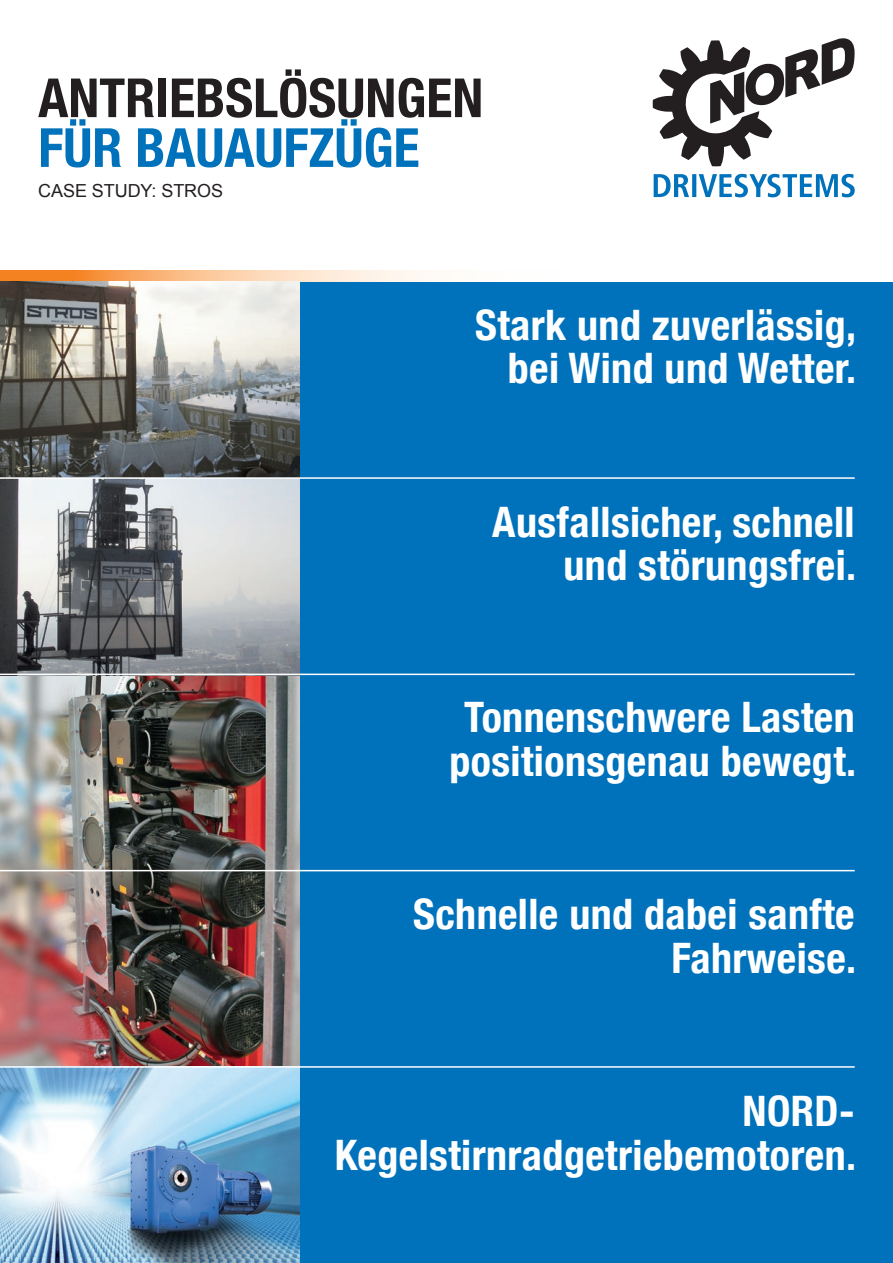
<style>
.page{position:relative;width:893px;height:1263px;background:#fff}
.page>*{position:absolute;margin:0;border:0;box-sizing:border-box;transform-origin:0 0}
.t1{font:700 condensed 54px "Helvetica Neue";color:#231f20}
.t2{font:700 condensed 54px "Helvetica Neue";color:#0072bc}
.t3{font:700 condensed 42px/43.5px "Helvetica Neue";letter-spacing:.01em;color:#fff;text-align:right}
.t4{font:18px "Arial";letter-spacing:-.005em;color:#231f20}
</style>
<div class="page">
<div style="left:0;top:282px;width:893px;height:981px;background:#0072bc"></div>
<svg style="left:1px;top:270px;width:430px;height:12px;background:#f8c396"></svg>
<svg style="left:653px;top:38px;width:202px;height:128px"></svg>
<svg style="left:654px;top:174px;width:201px;height:23px"></svg>
<img style="left:0;top:675px;width:300px;height:390px">
<img style="left:0;top:0;width:1px;height:993px">
<svg style="left:0;top:282px;width:300px;height:195px;background:#8a8a87"></svg>
<svg style="left:0;top:479px;width:300px;height:195px;background:#979a9d"></svg>
<img style="left:0;top:1068px;width:300px;height:195px">
<hr style="left:0;top:477px;width:855px;height:2px;background:#fff">
<hr style="left:0;top:674px;width:855px;height:1px;background:#fff">
<hr style="left:0;top:1066px;width:855px;height:2px;background:#fff">
<hr style="left:0;top:870px;width:855px;height:1px;background:#fff">
<hr style="left:0;top:61px;width:1px;height:128px;background:#0072bc">
<p class="t1" style="left:38px;top:53px;width:447px">ANTRIEBSLÖSUNGEN</p>
<p class="t2" style="left:38px;top:103px;width:383px">FÜR BAUAUFZÜGE</p>
<p class="t4" style="left:38px;top:179px;width:186px">CASE STUDY: STROS</p>
<p class="t3" style="left:475px;top:300px;width:383px">Stark und zuverlässig, bei Wind und Wetter.</p>
<p class="t3" style="left:492px;top:497px;width:365px">Ausfallsicher, schnell und störungsfrei.</p>
<p class="t3" style="left:449px;top:693px;width:408px;text-align:center">Tonnenschwere Lasten positionsgenau bewegt.</p>
<p class="t3" style="left:413px;top:889px;width:445px">Schnelle und dabei sanfte<br>Fahrweise.</p>
<p class="t3" style="left:335px;top:1086px;width:523px">NORD-<br>Kegelstirnradgetriebemotoren.</p>
</div>
